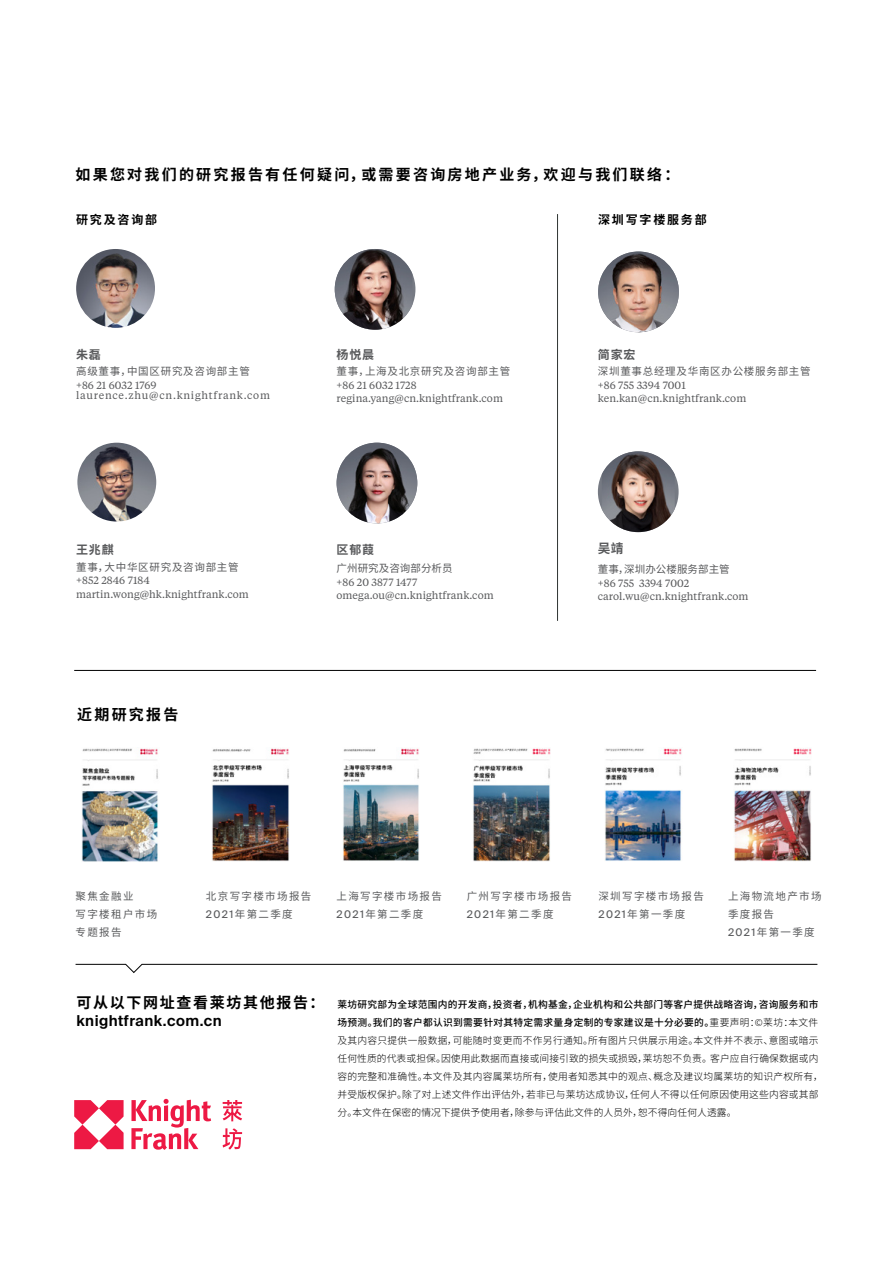
<style>
.page{position:relative;width:893px;height:1263px;background:#fff}
.page>*{position:absolute;margin:0;border:0;box-sizing:border-box;transform-origin:0 0}
.t1{font:700 15px "Noto Sans CJ Ksc";letter-spacing:.15em;color:#000}
.t2{font:600 15px "Suisse Intl";letter-spacing:.03em;color:#000}
.t3{font:700 15px "Noto Sans CJ Ksc";letter-spacing:.11em;color:#000}
.t4{font:700 12.75px "Noto Sans CJ Ksc";color:#58595b}
.t5{font:700 12px "Noto Sans CJ Ksc";letter-spacing:.07em;color:#58595b}
.t6{font:700 12px "Noto Sans CJ Ksc";letter-spacing:.15em;color:#000}
.t7{font:10.5px/13.5px "Tiempos Text";letter-spacing:.005em;color:#58595b}
.t8{font:10.5px/18px "Noto Sans CJ Ksc";letter-spacing:.13em;color:#58595b}
.t9{font:10.5px "Noto Sans CJ Ksc";letter-spacing:.07em;color:#58595b}
.t10{font:10.5px/10.5px "Tiempos Text";letter-spacing:.07em;color:#58595b}
.t11{font:10.5px "Noto Sans CJ Ksc";letter-spacing:.005em;color:#58595b}
.t12{font:300 9.75px/18px "Noto Sans CJ Ksc";letter-spacing:.015em;color:#000}
.s1{font-family:"Suisse Intl"}
.s2{font-weight:500}
</style>
<div class="page">
<svg style="left:75px;top:964px;width:743px;height:9px"></svg>
<div style="left:598px;top:451px;width:81px;height:81px;background:#767a83;border-radius:50%"></div>
<img style="left:602px;top:451px;width:73px;height:81px">
<img style="left:598px;top:252px;width:81px;height:80px;border-radius:40px">
<img style="left:76px;top:249px;width:79px;height:79px;border-radius:39px">
<img style="left:335px;top:249px;width:77px;height:81px">
<svg style="left:74px;top:1100px;width:50px;height:49px"></svg>
<svg style="left:131px;top:1099px;width:80px;height:51px"></svg>
<svg style="left:223px;top:1100px;width:19px;height:21px"></svg>
<svg style="left:223px;top:1128px;width:19px;height:22px"></svg>
<hr style="left:74px;top:670px;width:742px;height:1px;background:#000">
<img style="left:337px;top:443px;width:80px;height:80px;border-radius:40px">
<hr style="left:557px;top:214px;width:1px;height:407px;background:#2f3432">
<img style="left:77px;top:443px;width:79px;height:78px;border-radius:39px">
<img style="left:81px;top:748px;width:77px;height:114px">
<img style="left:212px;top:748px;width:78px;height:113px">
<img style="left:343px;top:748px;width:76px;height:113px">
<img style="left:473px;top:748px;width:78px;height:114px">
<img style="left:605px;top:748px;width:77px;height:113px">
<img style="left:734px;top:748px;width:78px;height:113px">
<h1 class="t1" style="left:76px;top:166px;width:605px">如果您对我们的研究报告有任何疑问，或需要咨询房地产业务，欢迎与我们联络：</h1>
<p class="t6" style="left:76px;top:212px;width:83px">研究及咨询部</p>
<p class="t6" style="left:598px;top:212px;width:110px">深圳写字楼服务部</p>
<p class="t5" style="left:76px;top:348px;width:26px">朱磊</p>
<p class="t9" style="left:76px;top:365px;width:175px">高级董事，中国区研究及咨询部主管</p>
<p class="t10" style="left:76px;top:379px;width:195px">+86 21 6032 1769 laurence.zhu@cn.knightfrank.com</p>
<p class="t5" style="left:76px;top:543px;width:39px">王兆麒</p>
<p class="t9" style="left:76px;top:561px;width:164px">董事，大中华区研究及咨询部主管</p>
<p class="t7" style="left:76px;top:573px;width:174px">+852 2846 7184 martin.wong@hk.knightfrank.com</p>
<h1 class="t1" style="left:77px;top:706px;width:103px">近期研究报告</h1>
<p class="t5" style="left:337px;top:348px;width:39px">杨悦晨</p>
<p class="t9" style="left:337px;top:365px;width:175px">董事，上海及北京研究及咨询部主管</p>
<p class="t7" style="left:337px;top:378px;width:168px">+86 21 6032 1728 regina.yang@cn.knightfrank.com</p>
<p class="t5" style="left:337px;top:543px;width:39px">区郁葭</p>
<p class="t11" style="left:337px;top:562px;width:118px">广州研究及咨询部分析员</p>
<p class="t7" style="left:337px;top:575px;width:159px">+86 20 3877 1477 omega.ou@cn.knightfrank.com</p>
<p class="t5" style="left:598px;top:348px;width:39px">简家宏</p>
<p class="t9" style="left:598px;top:365px;width:214px">深圳董事总经理及华南区办公楼服务部主管</p>
<p class="t7" style="left:598px;top:378px;width:150px">+86 755 3394 7001 ken.kan@cn.knightfrank.com</p>
<h2 class="t4" style="left:598px;top:541px;width:27px">吴靖</h2>
<p class="t11" style="left:598px;top:563px;width:133px">董事，深圳办公楼服务部主管</p>
<p class="t7" style="left:598px;top:576px;width:152px">+86 755 3394 7002 carol.wu@cn.knightfrank.com</p>
<p class="t8" style="left:76px;top:887px;width:83px">聚焦金融业<br>写字楼租户市场专题报告</p>
<p class="t8" style="left:728px;top:887px;width:95px">上海物流地产市场季度报告<br><span class="s1">2021</span>年第一季度</p>
<p class="t8" style="left:206px;top:887px;width:107px">北京写字楼市场报告<br><span class="s1">2021</span>年第二季度</p>
<p class="t8" style="left:598px;top:887px;width:107px">深圳写字楼市场报告<br><span class="s1">2021</span>年第一季度</p>
<p class="t8" style="left:336px;top:887px;width:107px">上海写字楼市场报告<br><span class="s1">2021</span>年第二季度</p>
<p class="t8" style="left:467px;top:887px;width:107px">广州写字楼市场报告<br><span class="s1">2021</span>年第二季度</p>
<h1 class="t3" style="left:77px;top:994px;width:250px">可从以下网址查看莱坊其他报告：</h1>
<h1 class="t2" style="left:77px;top:1012px;width:147px">knightfrank.com.cn</h1>
<p class="t12" style="left:338px;top:996px;width:487px"><span class="s2">莱坊研究部为全球范围内的开发商，投资者，机构基金，企业机构和公共部门等客户提供战略咨询，咨询服务和市场预测。我们的客户都认识到需要针对其特定需求量身定制的专家建议是十分必要的。</span>重要声明：©莱坊：本文件及其内容只提供一般数据，可能随时变更而不作另行通知。所有图片只供展示用途。本文件并不表示、意图或暗示任何性质的代表或担保。因使用此数据而直接或间接引致的损失或损毁，莱坊恕不负责。客户应自行确保数据或内容的完整和准确性。本文件及其内容属莱坊所有，使用者知悉其中的观点、概念及建议均属莱坊的知识产权所有，并受版权保护。除了对上述文件作出评估外，若非已与莱坊达成协议，任何人不得以任何原因使用这些内容或其部分。本文件在保密的情况下提供予使用者，除参与评估此文件的人员外，恕不得向任何人透露。</p>
</div>
